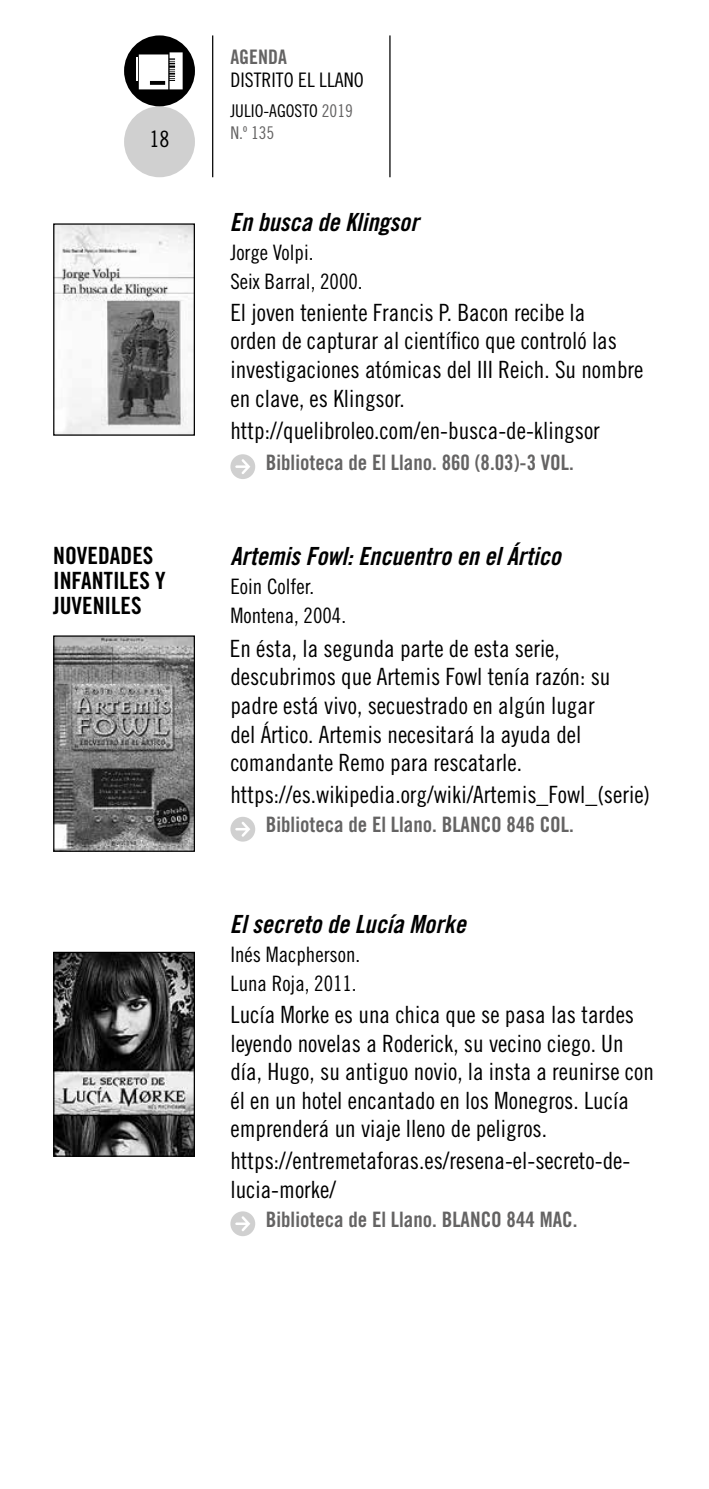
<style>
.page{position:relative;width:709px;height:1489px;background:#fff}
.page>*{position:absolute;margin:0;border:0;box-sizing:border-box;transform-origin:0 0}
.t1{font:25px "Trade Gothic LT Std Bd Cn 20 Obl";color:#000}
.t2{font:23.75px/28.5px "Trade Gothic LT Std Cn 18";color:#000}
.t3{font:23.75px/25px "Trade Gothic LT Std Bd Cn 20";color:#000}
.t4{font:22.5px "Trade Gothic LT Std Cn 18";color:#000}
.t5{font:21.25px "Trade Gothic LT Std Bd Cn 20";color:#646363}
.t6{font:21.25px/29px "Trade Gothic LT Std Cn 18";color:#000}
.t7{font:20px "Trade Gothic LT Std Cn 18";color:#000}
.t8{font:20px "Trade Gothic LT Std Bd Cn 20";color:#646363}
.t9{font:17.5px/22.5px "Trade Gothic LT Std Cn 18";color:#000}
.s1{color:#646363}
</style>
<div class="page">
<hr style="left:212px;top:35px;width:1px;height:142px;background:#000">
<hr style="left:389px;top:35px;width:1px;height:142px;background:#000">
<div style="left:124px;top:106px;width:71px;height:71px;background:#d0d0d0;border-radius:50%"></div>
<div style="left:124px;top:35px;width:71px;height:71px;background:#000;border-radius:50%"></div>
<svg style="left:139px;top:52px;width:44px;height:37px;background:#d5d5d5"></svg>
<hr style="left:136px;top:57px;width:2px;height:24px;background:#fff">
<img style="left:55px;top:225px;width:138px;height:208px">
<div style="left:53px;top:223px;width:142px;height:212px;border:1px solid #000"></div>
<div style="left:230px;top:454px;width:25px;height:25px;background:#d0d0d0;border-radius:50%"></div>
<svg style="left:235px;top:459px;width:15px;height:15px"></svg>
<img style="left:55px;top:637px;width:138px;height:212px">
<div style="left:53px;top:635px;width:142px;height:216px;border:1px solid #000"></div>
<div style="left:230px;top:816px;width:25px;height:25px;background:#d0d0d0;border-radius:50%"></div>
<svg style="left:235px;top:822px;width:15px;height:14px"></svg>
<img style="left:55px;top:953px;width:138px;height:201px">
<div style="left:53px;top:951px;width:142px;height:205px;border:1px solid #000"></div>
<div style="left:230px;top:1211px;width:25px;height:25px;background:#d0d0d0;border-radius:50%"></div>
<svg style="left:235px;top:1216px;width:15px;height:15px"></svg>
<p class="t4" style="left:149px;top:126px;width:21px">18</p>
<p class="t3" style="left:53px;top:543px;width:114px">NOVEDADES<br>INFANTILES Y<br>JUVENILES</p>
<p class="t8" style="left:230px;top:45px;width:58px">AGENDA</p>
<p class="t7" style="left:230px;top:68px;width:135px">DISTRITO EL LLANO</p>
<p class="t9" style="left:230px;top:99px;width:124px">JULIO-AGOSTO <span class="s1">2019<br>N.º 135</span></p>
<p class="t1" style="left:230px;top:207px;width:190px">En busca de Klingsor</p>
<p class="t6" style="left:230px;top:237px;width:134px">Jorge Volpi.<br>Seix Barral, 2000.</p>
<p class="t2" style="left:230px;top:298px;width:414px">El joven teniente Francis P. Bacon recibe la<br>orden de capturar al científico que controló las investigaciones atómicas del III Reich. Su nombre en clave, es Klingsor.</p>
<p class="t2" style="left:230px;top:415px;width:371px">http://quelibroleo.com/en-busca-de-klingsor</p>
<p class="t5" style="left:266px;top:449px;width:309px">Biblioteca de El Llano. 860 (8.03)-3 VOL.</p>
<p class="t1" style="left:230px;top:541px;width:332px">Artemis Fowl: Encuentro en el Ártico</p>
<p class="t6" style="left:230px;top:572px;width:117px">Eoin Colfer.<br>Montena, 2004.</p>
<p class="t2" style="left:230px;top:634px;width:382px">En ésta, la segunda parte de esta serie, descubrimos que Artemis Fowl tenía razón: su padre está vivo, secuestrado en algún lugar del Ártico. Artemis necesitará la ayuda del comandante Remo para rescatarle.</p>
<p class="t2" style="left:230px;top:780px;width:421px">https://es.wikipedia.org/wiki/Artemis_Fowl_(serie)</p>
<p class="t5" style="left:266px;top:811px;width:309px">Biblioteca de El Llano. BLANCO 846 COL.</p>
<p class="t1" style="left:230px;top:908px;width:237px">El secreto de Lucía Morke</p>
<p class="t6" style="left:230px;top:939px;width:131px">Inés Macpherson.<br>Luna Roja, 2011.</p>
<p class="t2" style="left:230px;top:1000px;width:425px">Lucía Morke es una chica que se pasa las tardes leyendo novelas a Roderick, su vecino ciego. Un día, Hugo, su antiguo novio, la insta a reunirse con él en un hotel encantado en los Monegros. Lucía emprenderá un viaje lleno de peligros.</p>
<p class="t2" style="left:230px;top:1146px;width:401px">https://entremetaforas.es/resena-el-secreto-de&shy;lucia-morke/</p>
<p class="t5" style="left:266px;top:1206px;width:313px">Biblioteca de El Llano. BLANCO 844 MAC.</p>
</div>
